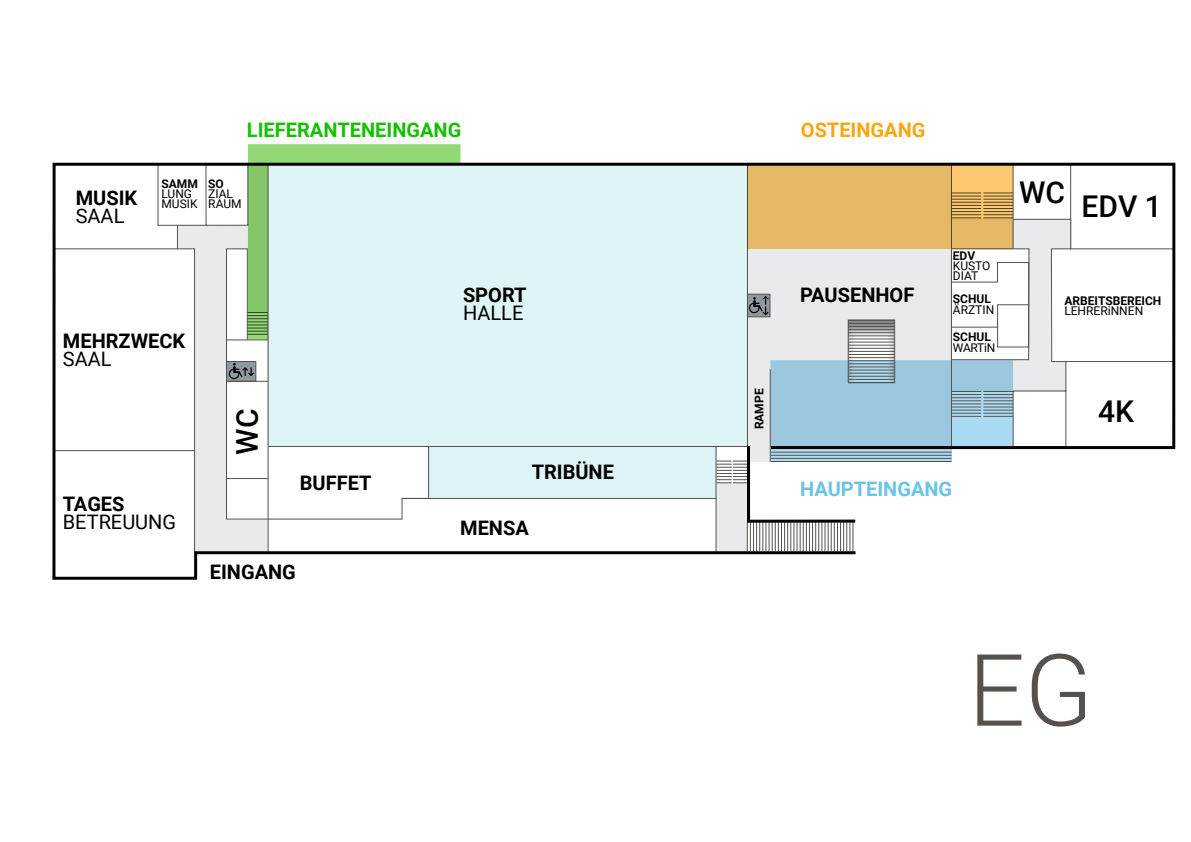
<style>
.page{position:relative;width:1191px;height:842px;background:#fff}
.page>*{position:absolute;margin:0;border:0;box-sizing:border-box;transform-origin:0 0}
.t1{font:300 100px "Roboto";color:#57514d}
.t2{font:500 30px "Roboto";color:#000}
.t3{font:700 20px "Roboto";color:#000}
.t4{font:20px "Roboto";color:#000}
.t5{font:700 20px "Roboto";color:#14c000}
.t6{font:700 20px "Roboto";color:#6ac3e8}
.t7{font:700 20px "Roboto";color:#f7a70f}
.t8{font:12px/10px "Roboto";color:#000}
.t9{font:700 12px "Roboto";color:#000}
</style>
<div class="page">
<svg style="left:52px;top:161px;width:1124px;height:419px"></svg>
<svg style="left:715px;top:163px;width:460px;height:390px"></svg>
<svg style="left:157px;top:164px;width:272px;height:356px"></svg>
<svg style="left:747px;top:165px;width:265px;height:83px;background:#dfb365"></svg>
<svg style="left:248px;top:144px;width:212px;height:195px;background:#cbe8d9"></svg>
<div style="left:750px;top:440px;width:20px;height:22px;background:#e8eaeb"></div>
<hr style="left:770px;top:369px;width:1px;height:93px;background:#57514d">
<p class="t5" style="left:247px;top:116px;width:216px">LIEFERANTENEINGANG</p>
<p class="t7" style="left:801px;top:116px;width:126px">OSTEINGANG</p>
<p class="t3" style="left:76px;top:184px;width:63px">MUSIK</p>
<p class="t4" style="left:76px;top:202px;width:50px">SAAL</p>
<p class="t9" style="left:161px;top:175px;width:38px">SAMM</p>
<p class="t8" style="left:161px;top:188px;width:38px">LUNG<br>MUSIK</p>
<p class="t9" style="left:208px;top:175px;width:17px">SO</p>
<p class="t8" style="left:208px;top:188px;width:35px">ZIAL<br>RAUM</p>
<p class="t3" style="left:63px;top:327px;width:124px">MEHRZWECK</p>
<p class="t4" style="left:63px;top:345px;width:50px">SAAL</p>
<p class="t3" style="left:63px;top:490px;width:63px">TAGES</p>
<p class="t4" style="left:63px;top:508px;width:115px">BETREUUNG</p>
<h2 class="t2" style="left:226px;top:455px;width:47px;rotate:-90deg">WC</h2>
<p class="t3" style="left:300px;top:469px;width:73px">BUFFET</p>
<p class="t3" style="left:210px;top:558px;width:88px">EINGANG</p>
<p class="t3" style="left:463px;top:281px;width:65px">SPORT</p>
<p class="t4" style="left:463px;top:299px;width:62px">HALLE</p>
<p class="t3" style="left:531px;top:458px;width:84px">TRIBÜNE</p>
<p class="t3" style="left:460px;top:514px;width:70px">MENSA</p>
<p class="t9" style="left:750px;top:429px;width:42px;rotate:-90deg">RAMPE</p>
<p class="t3" style="left:800px;top:281px;width:116px">PAUSENHOF</p>
<p class="t9" style="left:953px;top:247px;width:24px">EDV</p>
<p class="t8" style="left:953px;top:260px;width:39px">KUSTO<br>DIAT</p>
<p class="t9" style="left:953px;top:290px;width:40px">SCHUL</p>
<p class="t8" style="left:953px;top:304px;width:43px">ÄRZTIN</p>
<p class="t9" style="left:953px;top:329px;width:40px">SCHUL</p>
<p class="t8" style="left:953px;top:343px;width:44px">WARTiN</p>
<p class="t6" style="left:800px;top:475px;width:154px">HAUPTEINGANG</p>
<h2 class="t2" style="left:1019px;top:171px;width:47px">WC</h2>
<h2 class="t2" style="left:1081px;top:185px;width:82px">EDV 1</h2>
<p class="t9" style="left:1064px;top:292px;width:99px">ARBEITSBEREICH</p>
<p class="t8" style="left:1064px;top:305px;width:80px">LEHRERiNNEN</p>
<h2 class="t2" style="left:1098px;top:390px;width:37px">4K</h2>
<h1 class="t1" style="left:968px;top:620px;width:126px">EG</h1>
</div>
